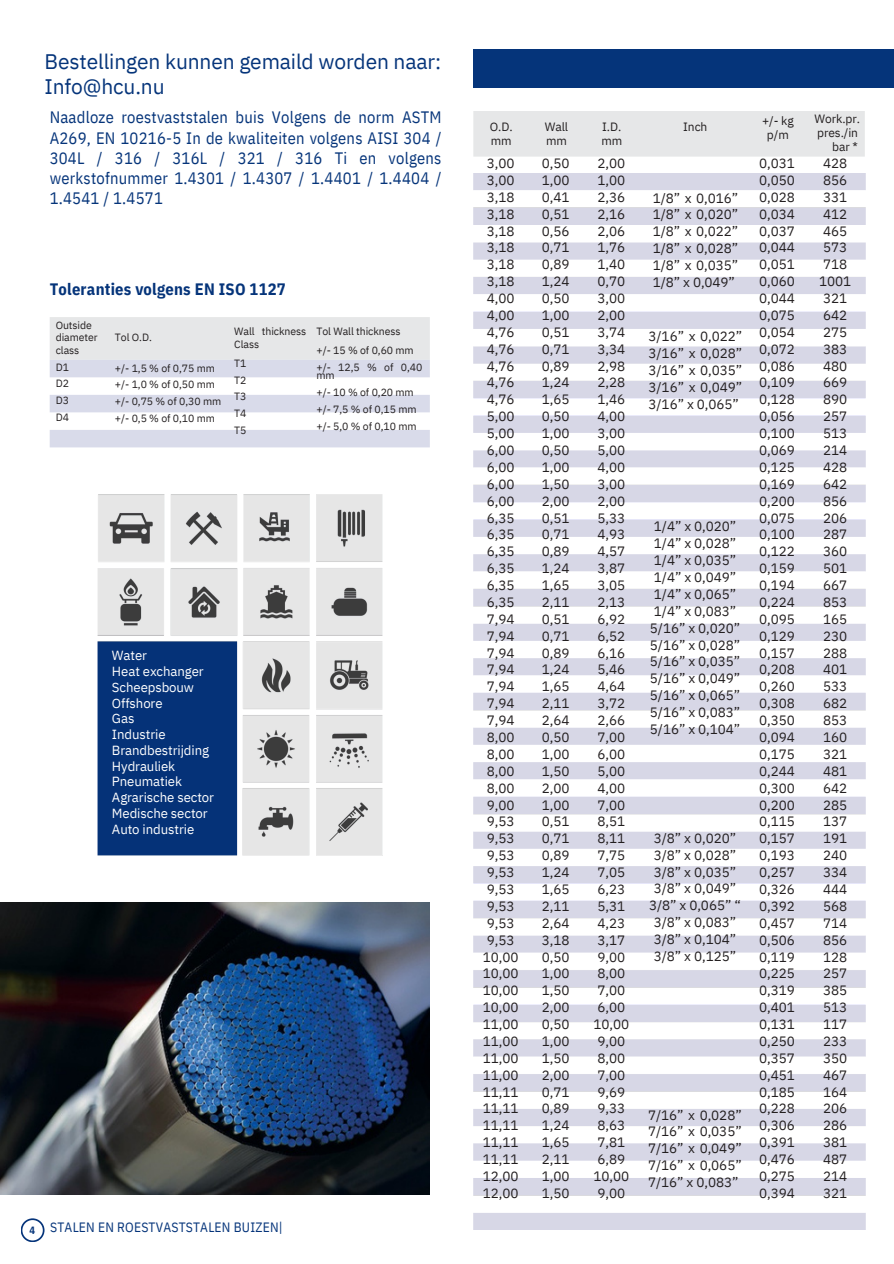
<style>
.page{position:relative;width:894px;height:1264px;background:#fff}
.page>*{position:absolute;margin:0;border:0;box-sizing:border-box;transform-origin:0 0}
.t1{font:21px/24.8px "IBM Plex Sans";letter-spacing:-.005em;color:#05347a}
.t2{font:16.5px/20.2px "IBM Plex Sans Cond";letter-spacing:.015em;color:#05347a;text-align:justify}
.t3{font:700 16.5px "IBM Plex Sans Cond";letter-spacing:.015em;color:#05347a}
.t4{font:13.5px/16.8px "IBM Plex Sans";letter-spacing:-.005em;color:#231f20;text-align:justify}
.t5{font:13.5px "IBM Plex Sans Cond";letter-spacing:.015em;color:#05347a}
.t6{font:13.2px/15.8px "IBM Plex Sans";letter-spacing:-.01em;color:#fff}
.t7{font:12px/13.5px "IBM Plex Sans";letter-spacing:-.005em;color:#231f20}
.t8{font:10.5px/12.3px "IBM Plex Sans";letter-spacing:-.005em;color:#231f20}
.t9{font:700 10.5px "IBM Plex Sans Cond";color:#05347a}
</style>
<div class="page">
<svg style="left:21px;top:1218px;width:23px;height:24px"></svg>
<svg style="left:50px;top:317px;width:380px;height:130px"></svg>
<img style="left:97px;top:494px;width:286px;height:362px">
<div style="left:473px;top:50px;width:420px;height:38px;background:#05347a"></div>
<div style="left:473px;top:111px;width:391px;height:46px;background:#e6e7e8"></div>
<img style="left:0;top:902px;width:429px;height:292px">
<h5 class="t1" style="left:44px;top:49px;width:398px">Bestellingen kunnen gemaild worden naar:<br>Info@hcu.nu</h5>
<p class="t2" style="left:50px;top:107px;width:393px">Naadloze roestvaststalen buis Volgens de norm ASTM A269, EN 10216-5 In de kwaliteiten volgens AISI 304 / 304L / 316 / 316L / 321 / 316 Ti en volgens werkstofnummer 1.4301 / 1.4307 / 1.4401 / 1.4404 / 1.4541 / 1.4571</p>
<p class="t3" style="left:50px;top:277px;width:238px">Toleranties volgens EN ISO 1127</p>
<p class="t8" style="left:56px;top:319px;width:44px">Outside diameter class</p>
<p class="t8" style="left:56px;top:360px;width:15px">D1</p>
<h5 class="t8" style="left:56px;top:377px;width:15px">D2</h5>
<p class="t8" style="left:56px;top:394px;width:15px">D3</p>
<p class="t8" style="left:56px;top:411px;width:15px">D4</p>
<h4 class="t8" style="left:115px;top:331px;width:38px">Tol O.D.</h4>
<h6 class="t8" style="left:115px;top:361px;width:102px">+/- 1,5 % of 0,75 mm</h6>
<h6 class="t8" style="left:115px;top:378px;width:102px">+/- 1,0 % of 0,50 mm</h6>
<h6 class="t8" style="left:115px;top:395px;width:108px">+/- 0,75 % of 0,30 mm</h6>
<h6 class="t8" style="left:115px;top:412px;width:102px">+/- 0,5 % of 0,10 mm</h6>
<h6 class="t8" style="left:234px;top:325px;width:74px">Wall thickness<br>Class</h6>
<h6 class="t8" style="left:234px;top:356px;width:14px">T1</h6>
<h6 class="t8" style="left:234px;top:373px;width:14px">T2</h6>
<h6 class="t8" style="left:234px;top:390px;width:14px">T3</h6>
<h5 class="t8" style="left:234px;top:407px;width:14px">T4</h5>
<h5 class="t8" style="left:234px;top:424px;width:14px">T5</h5>
<h5 class="t8" style="left:316px;top:325px;width:86px">Tol Wall thickness</h5>
<h5 class="t8" style="left:316px;top:344px;width:99px">+/- 15 % of 0,60 mm</h5>
<h5 class="t8" style="left:316px;top:363px;width:107px;line-height:7.8px">+/- 12,5 % of 0,40 mm</h5>
<p class="t8" style="left:316px;top:386px;width:99px">+/- 10 % of 0,20 mm</p>
<h5 class="t8" style="left:316px;top:403px;width:102px">+/- 7,5 % of 0,15 mm</h5>
<p class="t8" style="left:316px;top:419px;width:102px">+/- 5,0 % of 0,10 mm</p>
<p class="t6" style="left:112px;top:647px;width:103px">Water<br>Heat exchanger<br>Scheepsbouw<br>Offshore<br>Gas<br>Industrie<br>Brandbestrijding<br>Hydrauliek<br>Pneumatiek<br>Agrarische sector<br>Medische sector<br>Auto industrie</p>
<h1 class="t9" style="left:29px;top:1222px;width:7px">4</h1>
<h3 class="t5" style="left:50px;top:1217px;width:234px">STALEN EN ROESTVASTSTALEN BUIZEN|</h3>
<p class="t7" style="left:489px;top:120px;width:24px">O.D. mm</p>
<p class="t7" style="left:544px;top:120px;width:25px">Wall mm</p>
<p class="t7" style="left:601px;top:120px;width:22px">I.D. mm</p>
<p class="t7" style="left:683px;top:120px;width:26px">Inch</p>
<p class="t7" style="left:761px;top:114px;width:33px;text-align:center">+/- kg p/m</p>
<p class="t7" style="left:814px;top:111px;width:47px">Work.pr.</p>
<p class="t7" style="left:817px;top:126px;width:42px">pres./in</p>
<p class="t7" style="left:831px;top:140px;width:27px">bar *</p>
<h2 class="t4" style="left:482px;top:154px;width:37px;text-align:left">3,00<br>3,00<br>3,18<br>3,18<br>3,18<br>3,18<br>3,18<br>3,18<br>4,00<br>4,00<br>4,76<br>4,76<br>4,76<br>4,76<br>4,76<br>5,00<br>5,00<br>6,00<br>6,00<br>6,00<br>6,00<br>6,35<br>6,35<br>6,35<br>6,35<br>6,35<br>6,35<br>7,94<br>7,94<br>7,94<br>7,94<br>7,94<br>7,94<br>7,94<br>8,00<br>8,00<br>8,00<br>8,00<br>9,00<br>9,53<br>9,53<br>9,53<br>9,53<br>9,53<br>9,53<br>9,53<br>9,53<br>10,00<br>10,00<br>10,00<br>10,00<br>11,00<br>11,00<br>11,00<br>11,00<br>11,11<br>11,11<br>11,11<br>11,11<br>11,11<br>12,00<br>12,00</h2>
<p class="t4" style="left:541px;top:154px;width:29px">0,50<br>1,00<br>0,41<br>0,51<br>0,56<br>0,71<br>0,89<br>1,24<br>0,50<br>1,00<br>0,51<br>0,71<br>0,89<br>1,24<br>1,65<br>0,50<br>1,00<br>0,50<br>1,00<br>1,50<br>2,00<br>0,51<br>0,71<br>0,89<br>1,24<br>1,65<br>2,11<br>0,51<br>0,71<br>0,89<br>1,24<br>1,65<br>2,11<br>2,64<br>0,50<br>1,00<br>1,50<br>2,00<br>1,00<br>0,51<br>0,71<br>0,89<br>1,24<br>1,65<br>2,11<br>2,64<br>3,18<br>0,50<br>1,00<br>1,50<br>2,00<br>0,50<br>1,00<br>1,50<br>2,00<br>0,71<br>0,89<br>1,24<br>1,65<br>2,11<br>1,00<br>1,50</p>
<p class="t4" style="left:593px;top:154px;width:37px;text-align:left">2,00<br>1,00<br>2,36<br>2,16<br>2,06<br>1,76<br>1,40<br>0,70<br>3,00<br>2,00<br>3,74<br>3,34<br>2,98<br>2,28<br>1,46<br>4,00<br>3,00<br>5,00<br>4,00<br>3,00<br>2,00<br>5,33<br>4,93<br>4,57<br>3,87<br>3,05<br>2,13<br>6,92<br>6,52<br>6,16<br>5,46<br>4,64<br>3,72<br>2,66<br>7,00<br>6,00<br>5,00<br>4,00<br>7,00<br>8,51<br>8,11<br>7,75<br>7,05<br>6,23<br>5,31<br>4,23<br>3,17<br>9,00<br>8,00<br>7,00<br>6,00<br>10,00<br>9,00<br>8,00<br>7,00<br>9,69<br>9,33<br>8,63<br>7,81<br>6,89<br>10,00<br>9,00</p>
<p class="t4" style="left:652px;top:189px;width:87px">1/8” x 0,016” 1/8” x 0,020” 1/8” x 0,022” 1/8” x 0,028” 1/8” x 0,035” 1/8” x 0,049”</p>
<p class="t4" style="left:648px;top:327px;width:95px">3/16” x 0,022” 3/16” x 0,028” 3/16” x 0,035” 3/16” x 0,049” 3/16” x 0,065”</p>
<p class="t4" style="left:649px;top:518px;width:92px;text-align:left">1/4” x 0,020”<br>1/4” x 0,028”<br>1/4” x 0,035”<br>1/4” x 0,049”<br>1/4” x 0,065”<br>1/4” x 0,083”<br>5/16” x 0,020”<br>5/16” x 0,028”<br>5/16” x 0,035”<br>5/16” x 0,049”<br>5/16” x 0,065”<br>5/16” x 0,083”<br>5/16” x 0,104”</p>
<p class="t4" style="left:649px;top:829px;width:93px;text-align:center">3/8” x 0,020”<br>3/8” x 0,028”<br>3/8” x 0,035”<br>3/8” x 0,049”<br>3/8” x 0,065” “<br>3/8” x 0,083”<br>3/8” x 0,104”<br>3/8” x 0,125”</p>
<p class="t4" style="left:648px;top:1106px;width:95px">7/16” x 0,028” 7/16” x 0,035” 7/16” x 0,049” 7/16” x 0,065” 7/16” x 0,083”</p>
<p class="t4" style="left:759px;top:154px;width:37px">0,031<br>0,050<br>0,028<br>0,034<br>0,037<br>0,044<br>0,051<br>0,060<br>0,044<br>0,075<br>0,054<br>0,072<br>0,086<br>0,109<br>0,128<br>0,056<br>0,100<br>0,069<br>0,125<br>0,169<br>0,200<br>0,075<br>0,100<br>0,122<br>0,159<br>0,194<br>0,224<br>0,095<br>0,129<br>0,157<br>0,208<br>0,260<br>0,308<br>0,350<br>0,094<br>0,175<br>0,244<br>0,300<br>0,200<br>0,115<br>0,157<br>0,193<br>0,257<br>0,326<br>0,392<br>0,457<br>0,506<br>0,119<br>0,225<br>0,319<br>0,401<br>0,131<br>0,250<br>0,357<br>0,451<br>0,185<br>0,228<br>0,306<br>0,391<br>0,476<br>0,275<br>0,394</p>
<p class="t4" style="left:819px;top:154px;width:34px;text-align:left">428<br>856<br>331<br>412<br>465<br>573<br>718<br>1001<br>321<br>642<br>275<br>383<br>480<br>669<br>890<br>257<br>513<br>214<br>428<br>642<br>856<br>206<br>287<br>360<br>501<br>667<br>853<br>165<br>230<br>288<br>401<br>533<br>682<br>853<br>160<br>321<br>481<br>642<br>285<br>137<br>191<br>240<br>334<br>444<br>568<br>714<br>856<br>128<br>257<br>385<br>513<br>117<br>233<br>350<br>467<br>164<br>206<br>286<br>381<br>487<br>214<br>321</p>
</div>
